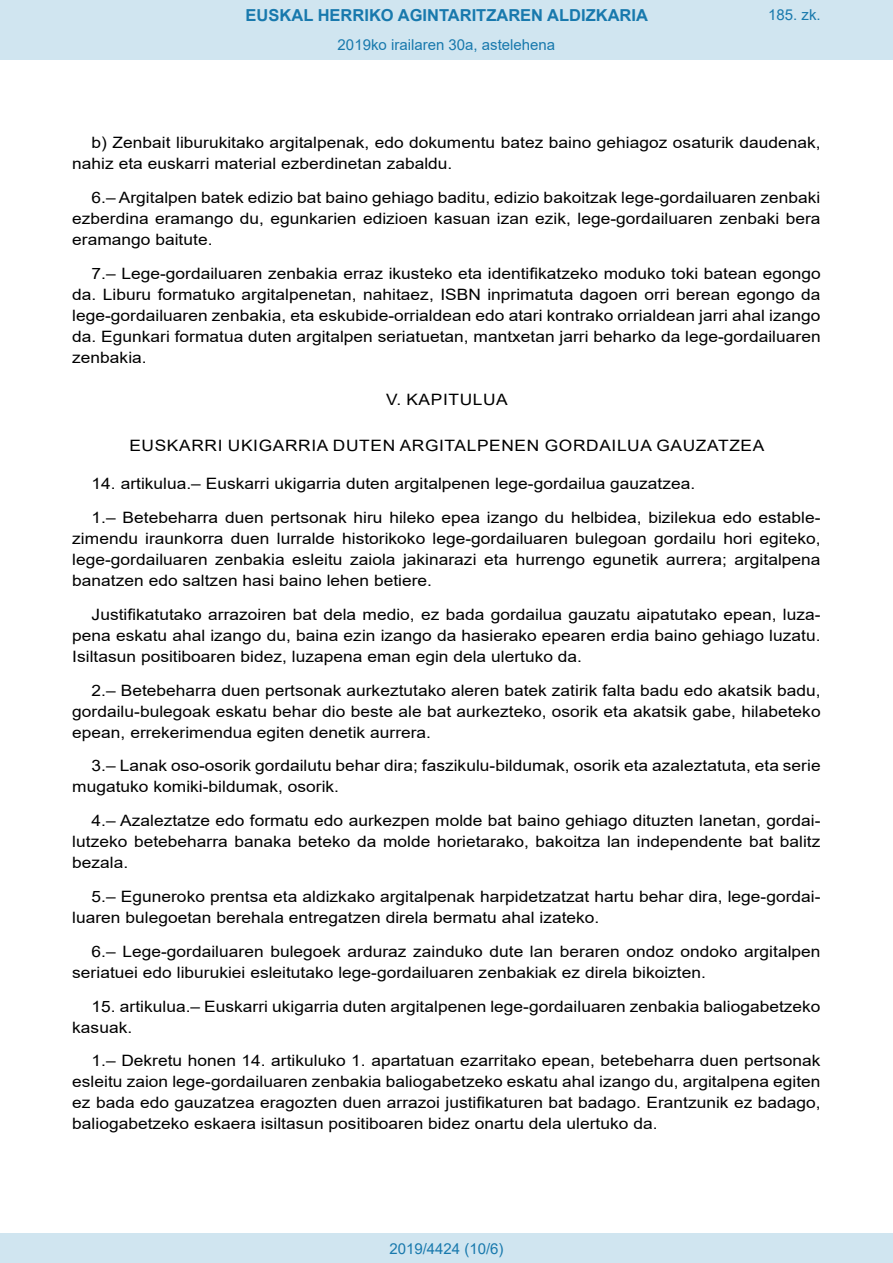
<style>
.page{position:relative;width:893px;height:1263px;background:#fff}
.page>*{position:absolute;margin:0;border:0;box-sizing:border-box;transform-origin:0 0}
.t1{font:700 16.5px "Arial";color:#1879ad}
.BOPVDetalle{font:15.6px/21px "Arial";color:#000;text-align:justify;scale:1.11 1}
.BOPVClave{font:15.6px "Arial";letter-spacing:.035em;color:#000;scale:1.11 1}
.Paginacion_Centro{font:15px "Arial";color:#1879ad}
</style>
<div class="page">
<div style="left:0;top:0;width:893px;height:60px;background:#d0e5f0"></div>
<div style="left:0;top:1233px;width:893px;height:30px;background:#d0e5f0"></div>
<p class="t1" style="left:246px;top:3px;width:404px">EUSKAL HERRIKO AGINTARITZAREN ALDIZKARIA</p>
<p class="Paginacion_Centro" style="left:338px;top:35px;width:219px">2019ko irailaren 30a, astelehena</p>
<p class="Paginacion_Centro" style="left:768px;top:5px;width:54px">185. zk.</p>
<p class="BOPVDetalle" style="left:72px;top:132px;width:676px;text-indent:19px">b) Zenbait liburukitako argitalpenak, edo dokumentu batez baino gehiagoz osaturik daudenak, nahiz eta euskarri material ezberdinetan zabaldu.</p>
<p class="BOPVDetalle" style="left:72px;top:187px;width:676px;text-indent:19px">6.– Argitalpen batek edizio bat baino gehiago baditu, edizio bakoitzak lege-gordailuaren zenbaki ezberdina eramango du, egunkarien edizioen kasuan izan ezik, lege-gordailuaren zenbaki bera eramango baitute.</p>
<p class="BOPVDetalle" style="left:72px;top:263px;width:676px;text-indent:19px">7.– Lege-gordailuaren zenbakia erraz ikusteko eta identifikatzeko moduko toki batean egongo da. Liburu formatuko argitalpenetan, nahitaez, ISBN inprimatuta dagoen orri berean egongo da lege-gordailuaren zenbakia, eta eskubide-orrialdean edo atari kontrako orrialdean jarri ahal izango da. Egunkari formatua duten argitalpen seriatuetan, mantxetan jarri beharko da lege-gordailuaren zenbakia.</p>
<p class="BOPVClave" style="left:386px;top:389px;width:111px">V. KAPITULUA</p>
<p class="BOPVClave" style="left:129px;top:435px;width:573px">EUSKARRI UKIGARRIA DUTEN ARGITALPENEN GORDAILUA GAUZATZEA</p>
<p class="BOPVDetalle" style="left:92px;top:473px;width:545px">14. artikulua.– Euskarri ukigarria duten argitalpenen lege-gordailua gauzatzea.</p>
<p class="BOPVDetalle" style="left:72px;top:507px;width:676px;text-indent:19px">1.– Betebeharra duen pertsonak hiru hileko epea izango du helbidea, bizilekua edo estable&shy;zimendu iraunkorra duen lurralde historikoko lege-gordailuaren bulegoan gordailu hori egiteko, lege-gordailuaren zenbakia esleitu zaiola jakinarazi eta hurrengo egunetik aurrera; argitalpena banatzen edo saltzen hasi baino lehen betiere.</p>
<p class="BOPVDetalle" style="left:72px;top:604px;width:676px;text-indent:19px">Justifikatutako arrazoiren bat dela medio, ez bada gordailua gauzatu aipatutako epean, luza&shy;pena eskatu ahal izango du, baina ezin izango da hasierako epearen erdia baino gehiago luzatu.<br>Isiltasun positiboaren bidez, luzapena eman egin dela ulertuko da.</p>
<p class="BOPVDetalle" style="left:72px;top:680px;width:676px;text-indent:19px">2.– Betebeharra duen pertsonak aurkeztutako aleren batek zatirik falta badu edo akatsik badu, gordailu-bulegoak eskatu behar dio beste ale bat aurkezteko, osorik eta akatsik gabe, hilabeteko epean, errekerimendua egiten denetik aurrera.</p>
<p class="BOPVDetalle" style="left:72px;top:755px;width:676px;text-indent:19px">3.– Lanak oso-osorik gordailutu behar dira; faszikulu-bildumak, osorik eta azaleztatuta, eta serie mugatuko komiki-bildumak, osorik.</p>
<p class="BOPVDetalle" style="left:72px;top:810px;width:676px;text-indent:19px">4.– Azaleztatze edo formatu edo aurkezpen molde bat baino gehiago dituzten lanetan, gordai&shy;lutzeko betebeharra banaka beteko da molde horietarako, bakoitza lan independente bat balitz bezala.</p>
<p class="BOPVDetalle" style="left:72px;top:886px;width:676px;text-indent:19px">5.– Eguneroko prentsa eta aldizkako argitalpenak harpidetzatzat hartu behar dira, lege-gordai&shy;luaren bulegoetan berehala entregatzen direla bermatu ahal izateko.</p>
<p class="BOPVDetalle" style="left:72px;top:941px;width:676px;text-indent:19px">6.– Lege-gordailuaren bulegoek arduraz zainduko dute lan beraren ondoz ondoko argitalpen seriatuei edo liburukiei esleitutako lege-gordailuaren zenbakiak ez direla bikoizten.</p>
<p class="BOPVDetalle" style="left:72px;top:995px;width:676px;text-indent:19px">15. artikulua.– Euskarri ukigarria duten argitalpenen lege-gordailuaren zenbakia baliogabetzeko kasuak.</p>
<p class="BOPVDetalle" style="left:72px;top:1050px;width:676px;text-indent:19px">1.– Dekretu honen 14. artikuluko 1. apartatuan ezarritako epean, betebeharra duen pertsonak esleitu zaion lege-gordailuaren zenbakia baliogabetzeko eskatu ahal izango du, argitalpena egiten ez bada edo gauzatzea eragozten duen arrazoi justifikaturen bat badago. Erantzunik ez badago, baliogabetzeko eskaera isiltasun positiboaren bidez onartu dela ulertuko da.</p>
<p class="Paginacion_Centro" style="left:389px;top:1238px;width:116px">2019/4424 (10/6)</p>
</div>
